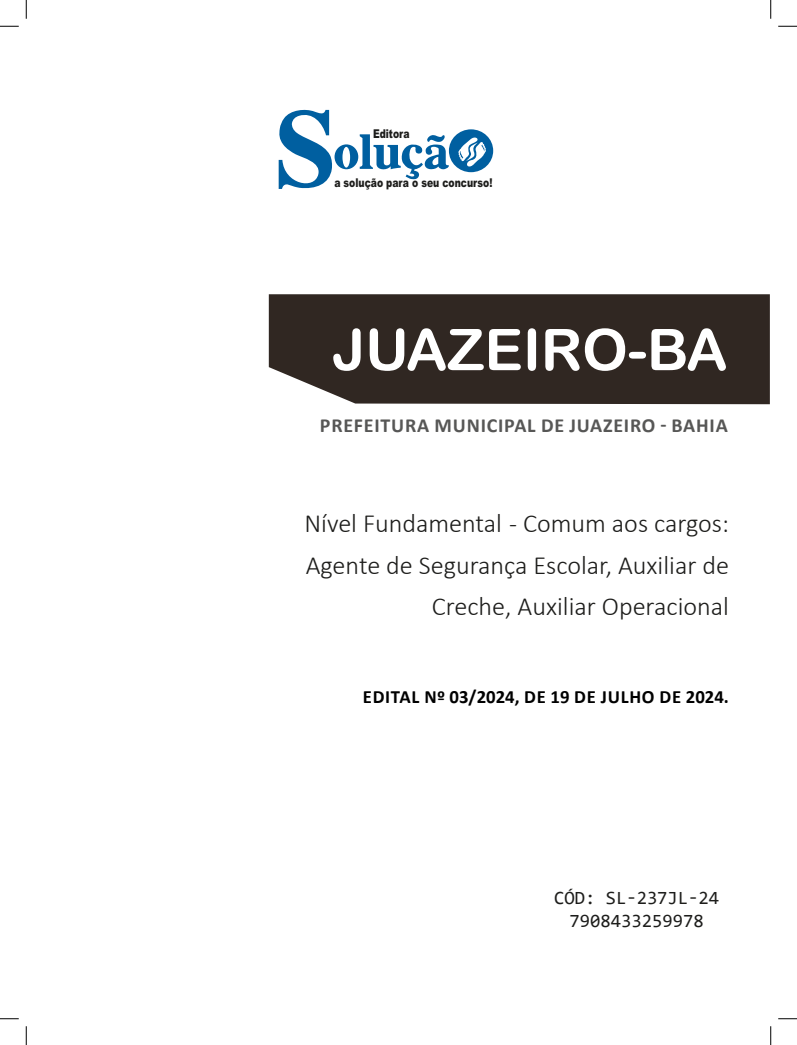
<style>
.page{position:relative;width:797px;height:1045px;background:#fff}
.page>*{position:absolute;margin:0;border:0;box-sizing:border-box;transform-origin:0 0}
.TÍTULO{font:57.5px "Arial Rounded MT Bold";color:#fff}
.CARGO{font:300 26.25px/41.2px "Calibri";color:#1d1d1b;text-align:right}
.SUBTÍTULO{font:700 20px "Calibri";letter-spacing:.04em;color:#575756}
.EDITAL{font:700 18.75px "Calibri";letter-spacing:.04em;color:#000}
.SKU_CÓD{font:18.75px "Consolas";color:#1d1d1b}
.t1{font:900 12.12px "Arial";color:#1d1d1b;scale:.76 1}
</style>
<div class="page">
<div style="left:269px;top:294px;width:500px;height:110px;background:#302722"></div>
<svg style="left:279px;top:110px;width:214px;height:79px"></svg>
<svg style="left:0;top:25px;width:19px;height:2px"></svg>
<svg style="left:778px;top:25px;width:19px;height:2px"></svg>
<svg style="left:0;top:1018px;width:19px;height:1px"></svg>
<svg style="left:778px;top:1018px;width:19px;height:1px"></svg>
<svg style="left:25px;top:0;width:2px;height:19px"></svg>
<svg style="left:25px;top:1026px;width:2px;height:19px"></svg>
<svg style="left:770px;top:0;width:1px;height:19px"></svg>
<svg style="left:770px;top:1026px;width:1px;height:19px"></svg>
<p class="t1" style="left:373px;top:125px;width:50px">Editora</p>
<p class="t1" style="left:334px;top:174px;width:210px">a solução para o seu concurso!</p>
<p class="TÍTULO" style="left:332px;top:316px;width:397px">JUAZEIRO-BA</p>
<p class="SUBTÍTULO" style="left:320px;top:411px;width:409px">PREFEITURA MUNICIPAL DE JUAZEIRO - BAHIA</p>
<p class="CARGO" style="left:304px;top:503px;width:426px">Nível Fundamental - Comum aos cargos:<br>Agente de Segurança Escolar, Auxiliar de<br>Creche, Auxiliar Operacional</p>
<p class="EDITAL" style="left:363px;top:683px;width:368px">EDITAL Nº 03/2024, DE 19 DE JULHO DE 2024.</p>
<p class="SKU_CÓD" style="left:554px;top:885px;width:166px">CÓD: SL-237JL-24</p>
<p class="SKU_CÓD" style="left:569px;top:907px;width:136px">7908433259978</p>
</div>
